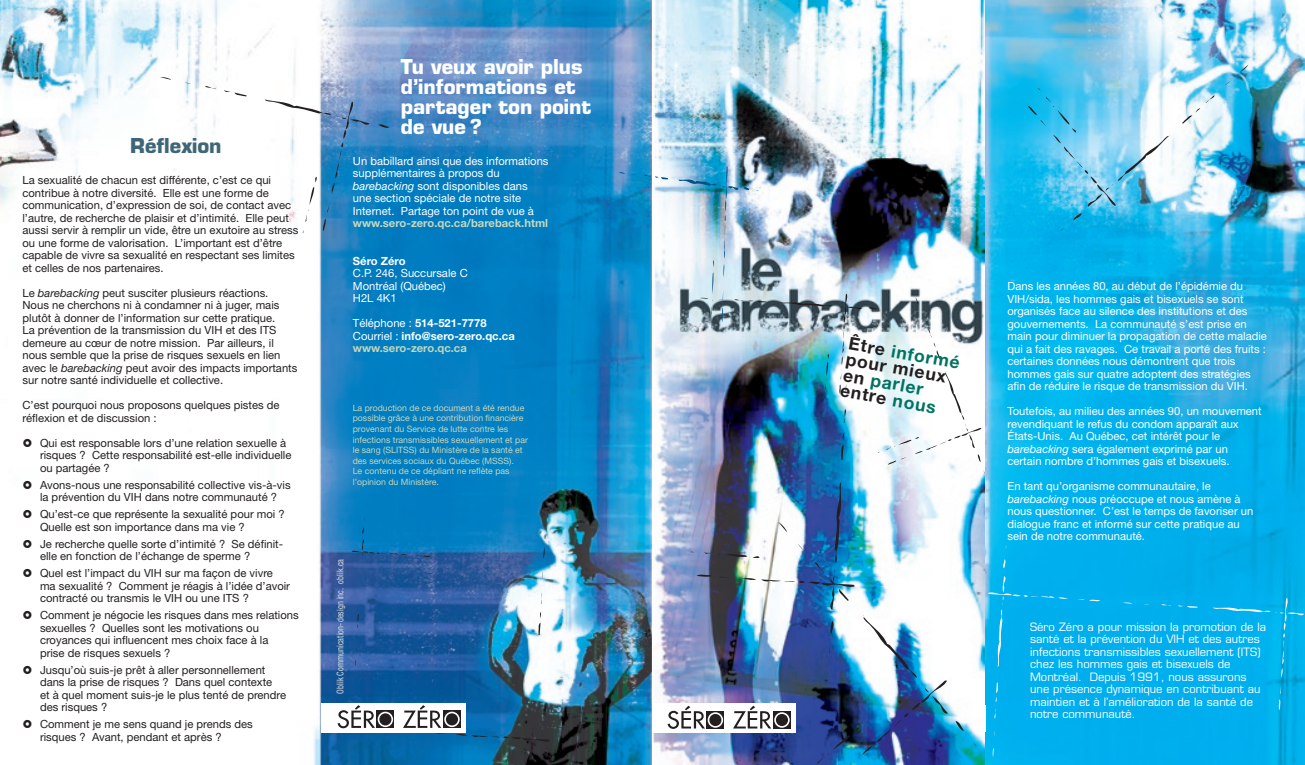
<style>
.page{position:relative;width:1305px;height:765px;background:#fff}
.page>*{position:absolute;margin:0;border:0;box-sizing:border-box;transform-origin:0 0}
.t1{font:700 20px/20px "Eurostile";color:#fff}
.t2{font:700 20px "Eurostile";color:#3e6678}
.t3{font:700 17.5px/16px "Helvetica Neue";color:#231f20}
.t4{font:11.25px/12.5px "Helvetica Neue";color:#231f20}
.t5{font:11.25px/12.5px "Helvetica Neue";color:#fff}
.t6{font:11.25px/12.5px "Eurostile";color:#fff}
.t7{font:700 11.25px/12.5px "Helvetica Neue";color:#fff}
.t8{font:700 11.25px "Helvetica Neue";color:#c7d8bd}
.t9{font:condensed 9.38px "Helvetica Neue";letter-spacing:.01em;color:#d9dadc;scale:.9 1}
.t10{font:8.75px/10.6px "Helvetica Neue";color:#c5d6b9}
.s1{font-style:italic}
.s2{font-weight:400}
.s3{color:#c5d6b9}
.s4{color:#007360}
</style>
<div class="page">
<img style="left:0;top:0;width:1305px;height:765px">
<img style="left:1100px;top:55px;width:159px;height:176px">
<svg style="left:146px;top:74px;width:259px;height:159px"></svg>
<img style="left:611px;top:0;width:489px;height:765px">
<svg style="left:1111px;top:598px;width:194px;height:112px;background:#02b0ed"></svg>
<div style="left:321px;top:703px;width:145px;height:29px;background:#fff"></div>
<svg style="left:338px;top:518px;width:212px;height:247px;background:#3574a8"></svg>
<svg style="left:23px;top:438px;width:21px;height:10px"></svg>
<svg style="left:23px;top:480px;width:21px;height:10px"></svg>
<svg style="left:23px;top:510px;width:21px;height:9px"></svg>
<svg style="left:23px;top:539px;width:21px;height:10px"></svg>
<svg style="left:23px;top:569px;width:21px;height:9px"></svg>
<svg style="left:23px;top:611px;width:21px;height:9px"></svg>
<svg style="left:23px;top:665px;width:21px;height:10px"></svg>
<svg style="left:23px;top:720px;width:21px;height:9px"></svg>
<h1 class="t2" style="left:130px;top:134px;width:93px">Réflexion</h1>
<p class="t4" style="left:22px;top:174px;width:277px">La sexualité de chacun est différente, c’est ce qui contribue à notre diversité. Elle est une forme de communication, d’expression de soi, de contact avec l’autre, de recherche de plaisir et d’intimité. Elle peut aussi servir à remplir un vide, être un exutoire au stress ou une forme de valorisation. L’important est d’être capable de vivre sa sexualité en respectant ses limites et celles de nos partenaires.</p>
<p class="t4" style="left:22px;top:286px;width:276px">Le <span class="s1">barebacking</span> peut susciter plusieurs réactions.<br>Nous ne cherchons ni à condamner ni à juger, mais plutôt à donner de l’information sur cette pratique.<br>La prévention de la transmission du VIH et des ITS demeure au cœur de notre mission. Par ailleurs, il nous semble que la prise de risques sexuels en lien avec le <span class="s1">barebacking</span> peut avoir des impacts importants sur notre santé individuelle et collective.</p>
<p class="t4" style="left:22px;top:399px;width:259px">C’est pourquoi nous proposons quelques pistes de réflexion et de discussion :</p>
<p class="t4" style="left:40px;top:436px;width:253px">Qui est responsable lors d’une relation sexuelle à risques ? Cette responsabilité est-elle individuelle ou partagée ?</p>
<p class="t4" style="left:40px;top:478px;width:252px">Avons-nous une responsabilité collective vis-à-vis la prévention du VIH dans notre communauté ?</p>
<p class="t4" style="left:40px;top:508px;width:246px">Qu’est-ce que représente la sexualité pour moi ?<br>Quelle est son importance dans ma vie ?</p>
<p class="t4" style="left:40px;top:537px;width:245px">Je recherche quelle sorte d’intimité ? Se définit&shy;elle en fonction de l’échange de sperme ?</p>
<p class="t4" style="left:40px;top:567px;width:252px">Quel est l’impact du VIH sur ma façon de vivre ma sexualité ? Comment je réagis à l’idée d’avoir contracté ou transmis le VIH ou une ITS ?</p>
<p class="t4" style="left:40px;top:609px;width:260px">Comment je négocie les risques dans mes relations sexuelles ? Quelles sont les motivations ou croyances qui influencent mes choix face à la<br>prise de risques sexuels ?</p>
<p class="t4" style="left:40px;top:663px;width:248px">Jusqu’où suis-je prêt à aller personnellement dans la prise de risques ? Dans quel contexte<br>et à quel moment suis-je le plus tenté de prendre des risques ?</p>
<p class="t4" style="left:40px;top:718px;width:214px">Comment je me sens quand je prends des risques ? Avant, pendant et après ?</p>
<h1 class="t1" style="left:401px;top:57px;width:192px">Tu veux avoir plus d’informations et partager ton point de vue ?</h1>
<p class="t5" style="left:353px;top:154px;width:197px">Un babillard ainsi que des informations supplémentaires à propos du <span class="s1">barebacking</span> sont disponibles dans une section spéciale de notre site Internet. Partage ton point de vue à</p>
<p class="t8" style="left:353px;top:216px;width:197px">www.sero-zero.qc.ca/bareback.html</p>
<p class="t7" style="left:353px;top:254px;width:54px">Séro Zéro</p>
<p class="t5" style="left:353px;top:267px;width:116px">C.P. 246, Succursale C<br>Montréal (Québec)<br>H2L 4K1</p>
<p class="t7" style="left:353px;top:317px;width:163px"><span class="s2">Téléphone :</span> 514-521-7778<br><span class="s2">Courriel :</span> info@sero-zero.qc.ca <span class="s3">www.sero-zero.qc.ca</span></p>
<p class="t10" style="left:353px;top:402px;width:177px">La production de ce docu- ment a été rendue possible grâce à une contribution financière provenant du Service de lutte contre les infections transmissibles sexuellement et par le sang (SLITSS) du Ministère de la santé et des services sociaux du Québec (MSSS).<br>Le contenu de ce dépliant ne reflète pas l’opinion du Ministère.</p>
<p class="t9" style="left:335px;top:694px;width:151px;rotate:-90deg">Oblik Communication-design inc. oblik.ca</p>
<h2 class="t3" style="left:850px;top:335px;width:114px;rotate:10deg">Être <span class="s4">informé </span>pour mieux en <span class="s4">parler </span>entre <span class="s4">nous</span></h2>
<p class="t5" style="left:1008px;top:280px;width:261px">Dans les années 80, au début de l’épidémie du VIH/sida, les hommes gais et bisexuels se sont organisés face au silence des institutions et des gouvernements. La communauté s’est prise en main pour diminuer la propagation de cette maladie qui a fait des ravages. Ce travail a porté des fruits : certaines données nous démontrent que trois hommes gais sur quatre adoptent des stratégies afin de réduire le risque de transmission du VIH.</p>
<p class="t5" style="left:1008px;top:405px;width:256px">Toutefois, au milieu des années 90, un mouvement revendiquant le refus du condom apparaît aux États-Unis. Au Québec, cet intérêt pour le <span class="s1">barebacking</span> sera également exprimé par un certain nombre d’hommes gais et bisexuels.</p>
<p class="t5" style="left:1008px;top:480px;width:247px">En tant qu’organisme communautaire, le <span class="s1">barebacking</span> nous préoccupe et nous amène à nous questionner. C’est le temps de favoriser un dialogue franc et informé sur cette pratique au sein de notre communauté.</p>
<p class="t6" style="left:1030px;top:620px;width:238px">Séro Zéro a pour mission la promotion de la santé et la prévention du VIH et des autres infections transmissibles sexuellement (ITS) chez les hommes gais et bisexuels de Montréal. Depuis 1991, nous assurons une présence dynamique en contribuant au maintien et à l’amélioration de la santé de notre communauté.</p>
</div>
